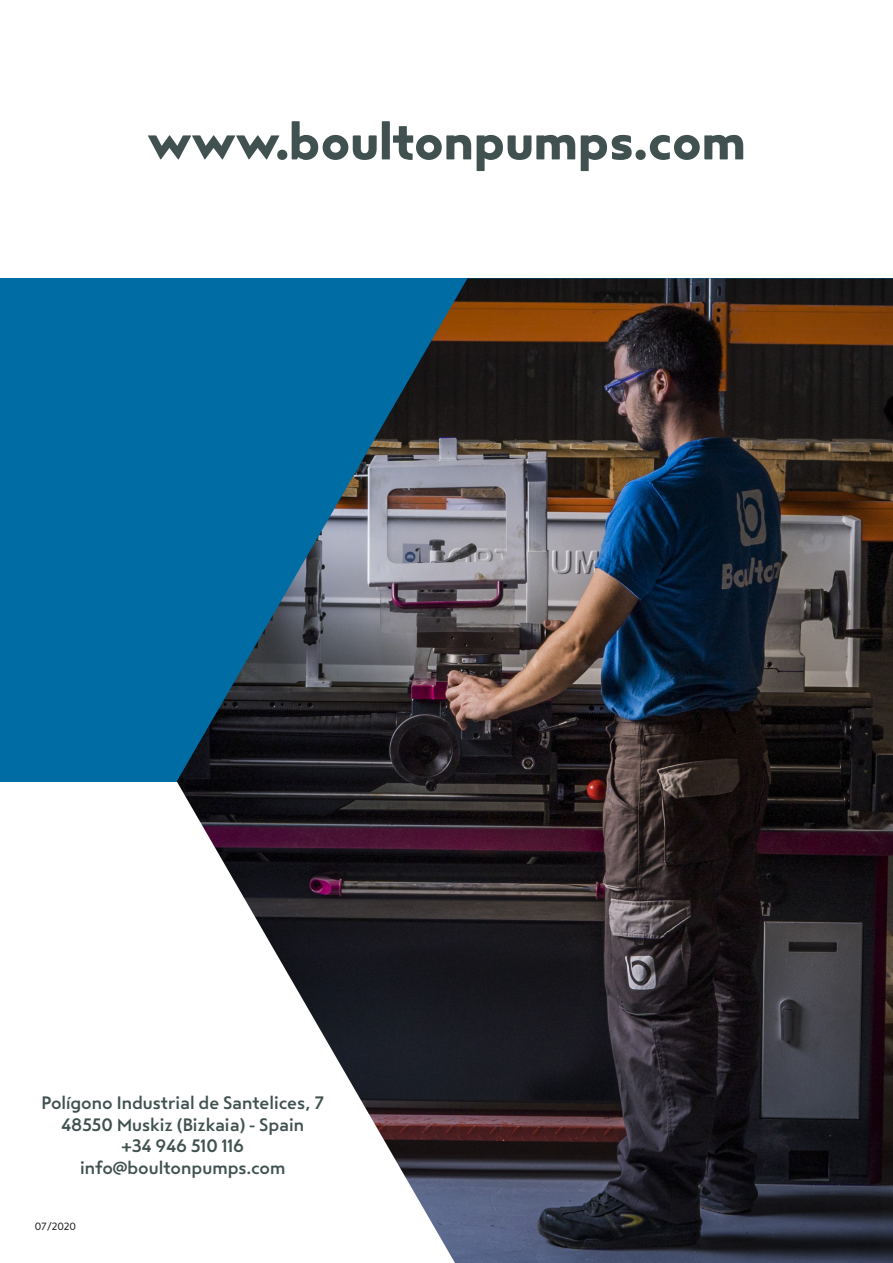
<style>
.page{position:relative;width:893px;height:1263px;background:#fff}
.page>*{position:absolute;margin:0;border:0;box-sizing:border-box;transform-origin:0 0}
.t1{font:700 51.6px "Steagal";color:#405150}
.t2{font:500 18px/21.6px "Steagal";color:#405150;text-align:center}
.t3{font:10.5px "Steagal";color:#231f20}
</style>
<div class="page">
<div style="left:0;top:278px;width:893px;height:503px;background:#006ca4"></div>
<img style="left:177px;top:278px;width:716px;height:985px">
<p class="t1" style="left:147px;top:112px;width:600px">www.boultonpumps.com</p>
<p class="t2" style="left:41px;top:1092px;width:284px">Polígono Industrial de Santelices, 7<br>48550 Muskiz (Bizkaia) - Spain</p>
<p class="t2" style="left:121px;top:1136px;width:124px">+34 946 510 116</p>
<p class="t2" style="left:80px;top:1157px;width:207px">info@boultonpumps.com</p>
<p class="t3" style="left:35px;top:1221px;width:43px">07/2020</p>
</div>
